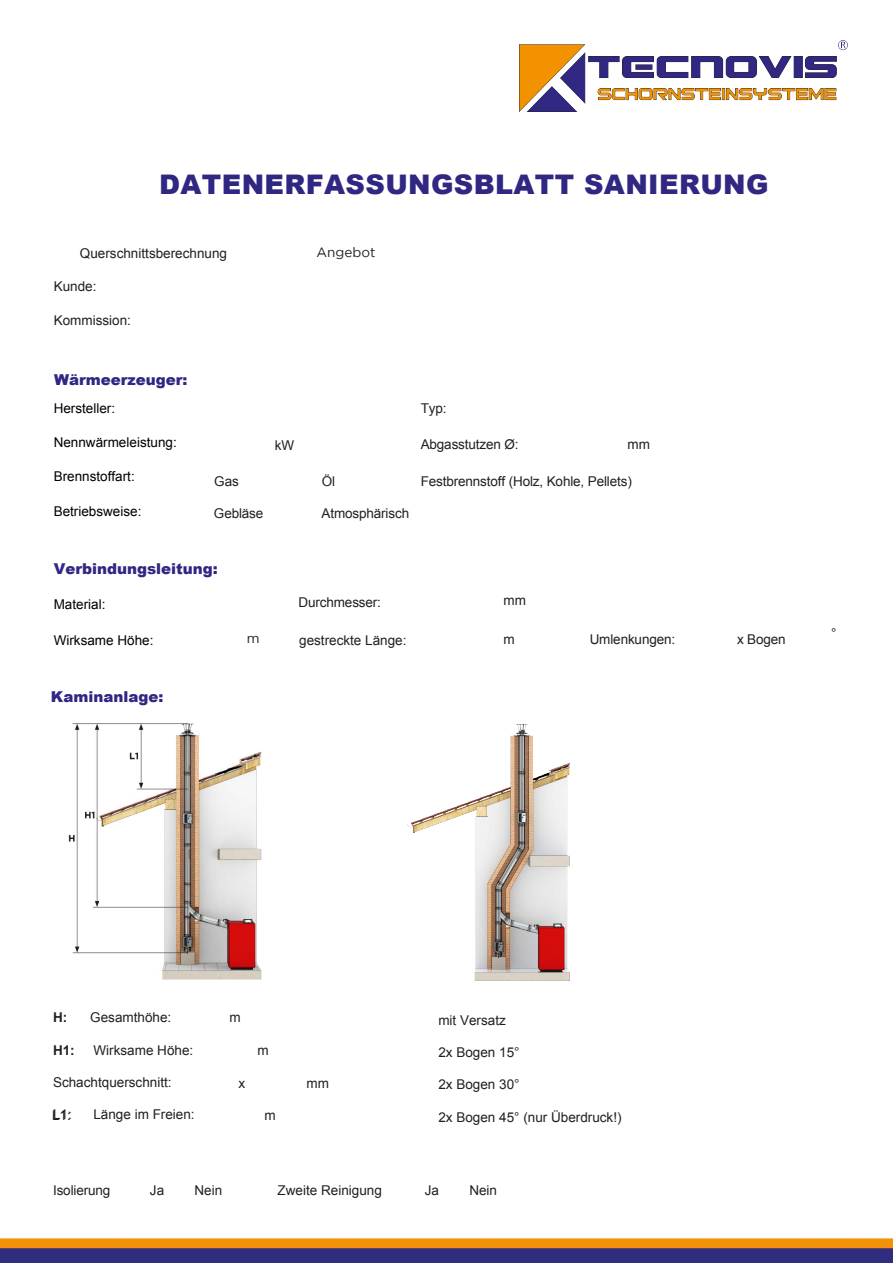
<style>
.page{position:relative;width:893px;height:1263px;background:#fff}
.page>*{position:absolute;margin:0;border:0;box-sizing:border-box;transform-origin:0 0}
.t1{font:900 27px "Arial";letter-spacing:.015em;color:#302783}
.t2{font:900 15px "Arial";color:#302783}
.t3{font:13.5px "Arial";color:#231f20}
.t4{font:13.5px "Arial";color:#000}
.t5{font:13.5px "Gotham";color:#231f20}
.t6{font:700 13.5px "Arial";color:#231f20}
</style>
<div class="page">
<img style="left:408px;top:725px;width:161px;height:255px">
<img style="left:68px;top:724px;width:194px;height:255px">
<img style="left:519px;top:41px;width:328px;height:70px">
<img style="left:0;top:1238px;width:893px;height:25px">
<h1 class="t1" style="left:159px;top:164px;width:611px">DATENERFASSUNGSBLATT SANIERUNG</h1>
<p class="t3" style="left:80px;top:244px;width:149px">Querschnittsberechnung</p>
<p class="t3" style="left:54px;top:278px;width:44px">Kunde:</p>
<p class="t3" style="left:54px;top:312px;width:79px">Kommission:</p>
<p class="t5" style="left:316px;top:244px;width:61px">Angebot</p>
<p class="t2" style="left:54px;top:369px;width:135px">Wärmeerzeuger:</p>
<p class="t4" style="left:54px;top:399px;width:63px">Hersteller:</p>
<p class="t4" style="left:54px;top:434px;width:125px">Nennwärmeleistung:</p>
<p class="t4" style="left:54px;top:468px;width:83px">Brennstoffart:</p>
<p class="t4" style="left:54px;top:502px;width:89px">Betriebsweise:</p>
<p class="t3" style="left:214px;top:472px;width:26px">Gas</p>
<p class="t3" style="left:214px;top:504px;width:51px">Gebläse</p>
<p class="t3" style="left:275px;top:437px;width:21px">kW</p>
<p class="t3" style="left:322px;top:473px;width:15px">Öl</p>
<p class="t3" style="left:322px;top:504px;width:89px">Atmosphärisch</p>
<p class="t3" style="left:421px;top:399px;width:27px">Typ:</p>
<p class="t3" style="left:421px;top:436px;width:99px">Abgasstutzen Ø:</p>
<p class="t3" style="left:628px;top:436px;width:24px">mm</p>
<p class="t3" style="left:421px;top:472px;width:213px">Festbrennstoff (Holz, Kohle, Pellets)</p>
<p class="t2" style="left:54px;top:557px;width:166px">Verbindungsleitung:</p>
<p class="t4" style="left:54px;top:596px;width:53px">Material:</p>
<p class="t4" style="left:54px;top:631px;width:101px">Wirksame Höhe:</p>
<p class="t5" style="left:247px;top:630px;width:14px">m</p>
<p class="t3" style="left:298px;top:594px;width:84px">Durchmesser:</p>
<p class="t3" style="left:299px;top:631px;width:109px">gestreckte Länge:</p>
<p class="t3" style="left:504px;top:591px;width:24px">mm</p>
<p class="t3" style="left:503px;top:631px;width:13px">m</p>
<p class="t3" style="left:590px;top:631px;width:87px">Umlenkungen:</p>
<p class="t3" style="left:737px;top:631px;width:50px">x Bogen</p>
<p class="t2" style="left:51px;top:686px;width:114px">Kaminanlage:</p>
<p class="t3" style="left:831px;top:624px;width:7px">°</p>
<p class="t6" style="left:53px;top:1008px;width:16px">H:</p>
<p class="t3" style="left:90px;top:1008px;width:83px">Gesamthöhe:</p>
<p class="t3" style="left:229px;top:1009px;width:13px">m</p>
<p class="t6" style="left:53px;top:1041px;width:23px">H1:</p>
<p class="t3" style="left:94px;top:1041px;width:101px">Wirksame Höhe:</p>
<p class="t3" style="left:53px;top:1073px;width:120px">Schachtquerschnitt:</p>
<p class="t3" style="left:53px;top:1105px;width:20px">L1:</p>
<p class="t3" style="left:93px;top:1105px;width:103px">Länge im Freien:</p>
<p class="t3" style="left:257px;top:1042px;width:13px">m</p>
<p class="t3" style="left:238px;top:1074px;width:8px">x</p>
<p class="t3" style="left:307px;top:1074px;width:24px">mm</p>
<p class="t3" style="left:264px;top:1106px;width:13px">m</p>
<p class="t3" style="left:53px;top:1181px;width:59px">Isolierung</p>
<p class="t3" style="left:150px;top:1181px;width:16px">Ja</p>
<p class="t3" style="left:195px;top:1181px;width:29px">Nein</p>
<p class="t3" style="left:278px;top:1181px;width:106px">Zweite Reinigung</p>
<p class="t3" style="left:438px;top:1011px;width:69px">mit Versatz</p>
<p class="t3" style="left:438px;top:1043px;width:83px">2x Bogen 15°</p>
<p class="t3" style="left:438px;top:1076px;width:83px">2x Bogen 30°</p>
<p class="t3" style="left:438px;top:1108px;width:185px">2x Bogen 45° (nur Überdruck!)</p>
<p class="t3" style="left:425px;top:1182px;width:16px">Ja</p>
<p class="t3" style="left:469px;top:1182px;width:29px">Nein</p>
</div>
